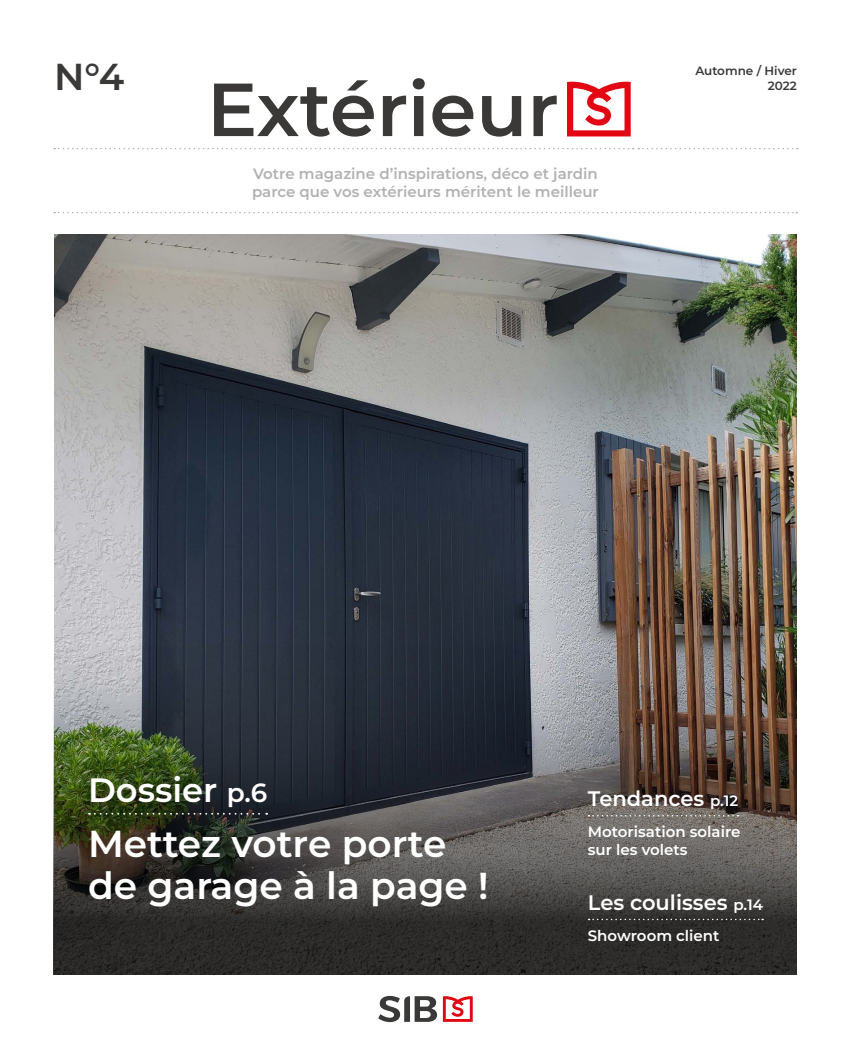
<style>
.page{position:relative;width:851px;height:1063px;background:#fff}
.page>*{position:absolute;margin:0;border:0;box-sizing:border-box;transform-origin:0 0}
.t1{font:600 75px "Montserrat";color:#3a3938}
.t2{font:600 37.5px/42px "Montserrat";color:#fff}
.t3{font:600 37.5px "Montserrat";color:#3a3938}
.t4{font:600 33.75px "Montserrat";color:#fff}
.t5{font:600 21px "Montserrat";color:#fff}
.t6{font:600 15px/18px "Montserrat";color:#b3b2b2}
.t7{font:600 15px/18px "Montserrat";color:#fff}
.t8{font:600 12px/14.4px "Montserrat";color:#3a3938;text-align:right}
.s1{font-size:26.25px}
.s2{font-size:15px}
</style>
<div class="page">
<img style="left:54px;top:235px;width:742px;height:387px">
<svg style="left:443px;top:996px;width:29px;height:26px"></svg>
<svg style="left:378px;top:996px;width:59px;height:26px"></svg>
<svg style="left:567px;top:82px;width:63px;height:54px"></svg>
<svg style="left:54px;top:148px;width:743px;height:1px"></svg>
<svg style="left:54px;top:212px;width:743px;height:1px"></svg>
<img style="left:53px;top:622px;width:743px;height:353px">
<svg style="left:588px;top:815px;width:150px;height:1px"></svg>
<svg style="left:588px;top:919px;width:175px;height:1px"></svg>
<svg style="left:89px;top:813px;width:178px;height:2px"></svg>
<h2 class="t3" style="left:54px;top:52px;width:72px">N°4</h2>
<h1 class="t1" style="left:207px;top:60px;width:353px">Extérieur</h1>
<p class="t6" style="left:252px;top:164px;width:348px">Votre magazine d’inspirations, déco et jardin parce que vos extérieurs méritent le meilleur</p>
<p class="t8" style="left:695px;top:63px;width:103px">Automne / Hiver<br>2022</p>
<h3 class="t4" style="left:88px;top:768px;width:180px">Dossier <span class="s1">p.6</span></h3>
<h2 class="t2" style="left:88px;top:822px;width:402px">Mettez votre porte de garage à la page !</h2>
<h3 class="t5" style="left:587px;top:785px;width:152px">Tendances <span class="s2">p.12</span></h3>
<p class="t7" style="left:587px;top:823px;width:154px">Motorisation solaire sur les volets</p>
<h3 class="t5" style="left:587px;top:889px;width:176px">Les coulisses <span class="s2">p.14</span></h3>
<p class="t7" style="left:587px;top:926px;width:133px">Showroom client</p>
</div>
